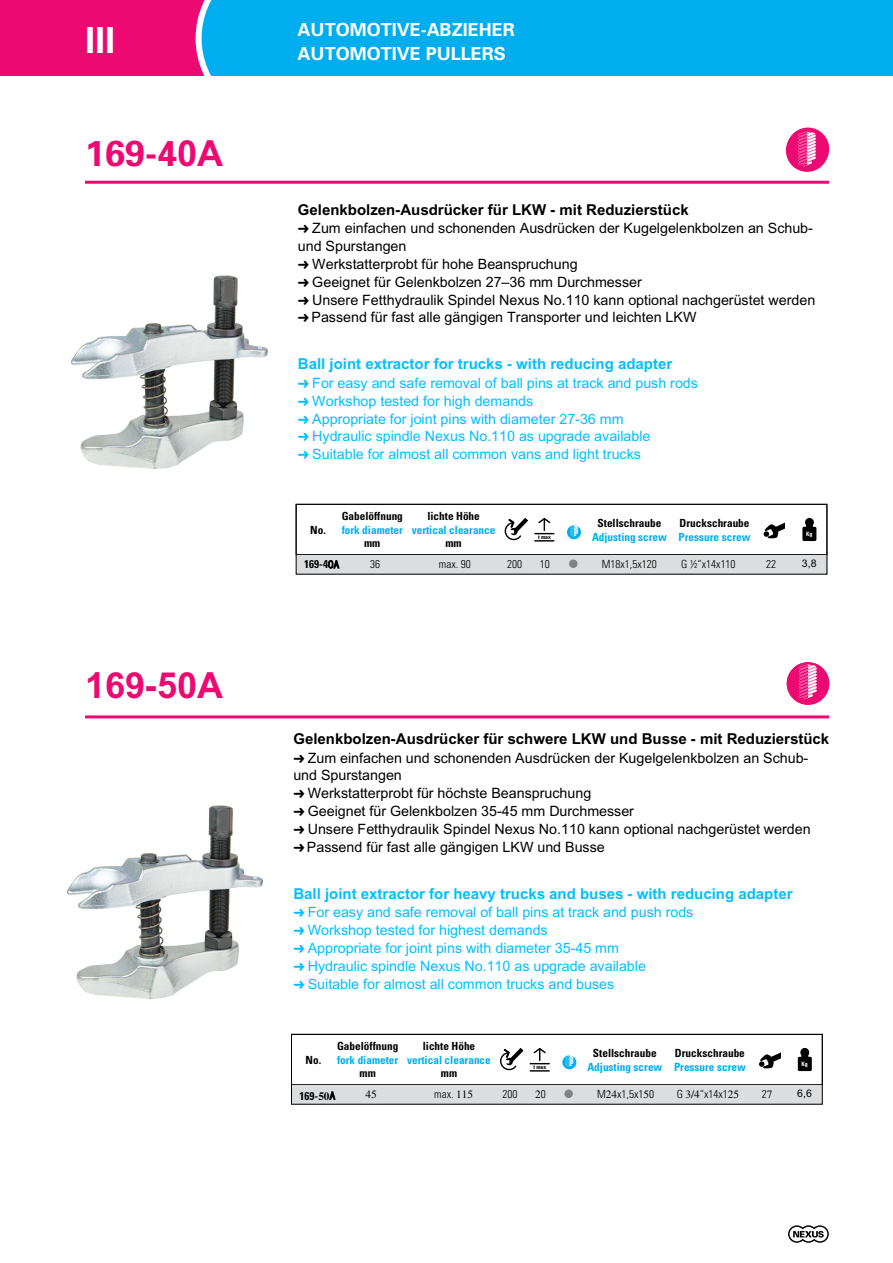
<style>
.page{position:relative;width:893px;height:1263px;background:#fff}
.page>*{position:absolute;margin:0;border:0;box-sizing:border-box;transform-origin:0 0}
.t1{font:700 36px "Univers";color:#ed0972}
.t2{font:700 36px "Arial";color:#ed0972}
.t3{font:700 36px "Univers";color:#fff}
.t4{font:700 18px/24px "Univers";color:#fff}
.t5{font:700 15px "Arial";color:#000}
.t6{font:700 15px "Arial";color:#00bfff}
.t7{font:14.25px/17.7px "Arial";color:#000}
.t8{font:14.25px/17.9px "Arial";color:#00bfff}
.t9{font:700 condensed 11.25px "Univers";color:#000}
.t10{font:700 condensed 11.25px "Univers";color:#00aeef}
.t11{font:300 condensed 11.25px "Univers";color:#000}
.t12{font:11.25px "Times";color:#000}
.t13{font:10.5px "Arial";color:#000}
.t14{font:700 condensed 6px "Univers";color:#fff}
.t15{font:700 condensed 5.7px "Univers";color:#000}
.s1{font-family:"Arial"}
.s2{font-family:"Dingb Nr 4";font-size:10.5px}
.s3{font-family:"Kai Ti";font-weight:400;font-stretch:normal}
.s4{font-family:"Times";font-stretch:normal}
.s5{font-family:"Times";font-weight:400;font-stretch:normal}
.s6{font-family:"Univers";font-weight:300;font-stretch:condensed}
</style>
<div class="page">
<div style="left:0;top:0;width:230px;height:77px;background:#ed0972"></div>
<svg style="left:196px;top:0;width:102px;height:77px"></svg>
<div style="left:298px;top:0;width:595px;height:77px;background:#00aeef"></div>
<svg style="left:788px;top:1225px;width:41px;height:18px"></svg>
<hr style="left:85px;top:181px;width:744px;height:3px;background:#ed0972">
<hr style="left:85px;top:715px;width:744px;height:3px;background:#ed0972">
<img style="left:71px;top:275px;width:197px;height:195px">
<svg style="left:787px;top:128px;width:42px;height:42px"></svg>
<div style="left:296px;top:504px;width:531px;height:51px;border:1px solid #000"></div>
<div style="left:296px;top:555px;width:531px;height:19px;background:#dcddde"></div>
<div style="left:296px;top:504px;width:531px;height:70px;border:1px solid #000"></div>
<div style="left:569px;top:559px;width:8px;height:9px;background:#808285;border-radius:50%"></div>
<svg style="left:802px;top:518px;width:14px;height:23px"></svg>
<svg style="left:763px;top:522px;width:22px;height:16px"></svg>
<svg style="left:505px;top:518px;width:23px;height:22px"></svg>
<svg style="left:534px;top:518px;width:20px;height:16px"></svg>
<svg style="left:534px;top:540px;width:20px;height:1px"></svg>
<svg style="left:567px;top:525px;width:14px;height:14px"></svg>
<svg style="left:570px;top:525px;width:8px;height:12px"></svg>
<img style="left:67px;top:805px;width:196px;height:195px">
<div style="left:291px;top:1034px;width:532px;height:51px;border:1px solid #000"></div>
<div style="left:291px;top:1085px;width:532px;height:19px;background:#dcddde"></div>
<div style="left:291px;top:1034px;width:532px;height:70px;border:1px solid #000"></div>
<div style="left:564px;top:1089px;width:9px;height:9px;background:#808285;border-radius:50%"></div>
<svg style="left:798px;top:1048px;width:14px;height:23px"></svg>
<svg style="left:759px;top:1053px;width:21px;height:15px"></svg>
<svg style="left:500px;top:1048px;width:23px;height:22px"></svg>
<svg style="left:530px;top:1048px;width:20px;height:16px"></svg>
<svg style="left:530px;top:1070px;width:20px;height:1px"></svg>
<div style="left:562px;top:1055px;width:14px;height:14px;background:#00aeef;border-radius:50%"></div>
<svg style="left:565px;top:1055px;width:9px;height:12px"></svg>
<div style="left:786px;top:129px;width:42px;height:43px;background:#ed0972;border-radius:50%"></div>
<svg style="left:795px;top:132px;width:26px;height:34px"></svg>
<div style="left:787px;top:662px;width:42px;height:43px;background:#ed0972;border-radius:50%"></div>
<svg style="left:795px;top:665px;width:26px;height:34px"></svg>
<h1 class="t3" style="left:85px;top:17px;width:32px">III</h1>
<p class="t4" style="left:298px;top:17px;width:218px">AUTOMOTIVE-ABZIEHER<br>AUTOMOTIVE PULLERS</p>
<h1 class="t1" style="left:85px;top:130px;width:140px">169-4<span class="s1">0A</span></h1>
<h1 class="t2" style="left:85px;top:665px;width:140px">169-50A</h1>
<p class="t5" style="left:298px;top:201px;width:392px">Gelenkbolzen-Ausdrücker für LKW - mit Reduzierstück</p>
<p class="t7" style="left:298px;top:220px;width:519px"><span class="s2">L</span> Zum einfachen und schonenden Ausdrücken der Kugelgelenkbolzen an Schub&shy;und Spurstangen<br><span class="s2">L</span> Werkstatterprobt für hohe Beanspruchung<br><span class="s2">L</span> Geeignet für Gelenkbolzen 27–36 mm Durchmesser<br><span class="s2">L</span> Unsere Fetthydraulik Spindel Nexus No.110 kann optional nachgerüstet werden <span class="s2">L</span> Passend für fast alle gängigen Transporter und leichten LKW</p>
<p class="t6" style="left:298px;top:355px;width:376px">Ball joint extractor for trucks - with reducing adapter</p>
<p class="t8" style="left:298px;top:374px;width:402px"><span class="s2">L</span> For easy and safe removal of ball pins at track and push rods <span class="s2">L</span> Workshop tested for high demands<br><span class="s2">L</span> Appropriate for joint pins with diameter 27-36 mm<br><span class="s2">L</span> Hydraulic spindle Nexus No.110 as upgrade available<br><span class="s2">L</span> Suitable for almost all common vans and light trucks</p>
<p class="t9" style="left:310px;top:523px;width:17px">No.</p>
<p class="t9" style="left:342px;top:509px;width:63px">Gabelöffnung</p>
<p class="t10" style="left:342px;top:523px;width:63px">fork diameter</p>
<p class="t9" style="left:364px;top:536px;width:18px">mm</p>
<p class="t9" style="left:427px;top:509px;width:54px">lichte Höhe</p>
<p class="t10" style="left:412px;top:523px;width:85px">vertical clearance</p>
<p class="t9" style="left:445px;top:536px;width:18px">mm</p>
<p class="t15" style="left:538px;top:533px;width:14px">t max</p>
<p class="t9" style="left:598px;top:516px;width:65px">Stellschraube</p>
<p class="t10" style="left:592px;top:530px;width:76px">Adjusting screw</p>
<p class="t9" style="left:680px;top:516px;width:71px">Druckschraube</p>
<p class="t10" style="left:679px;top:530px;width:73px">Pressure screw</p>
<p class="t14" style="left:806px;top:530px;width:8px">Kg</p>
<p class="t9" style="left:304px;top:557px;width:36px">169-4<span class="s3">0A</span></p>
<p class="t11" style="left:370px;top:557px;width:11px">36</p>
<p class="t11" style="left:439px;top:557px;width:33px">max. 90</p>
<p class="t11" style="left:507px;top:557px;width:16px">200</p>
<p class="t11" style="left:540px;top:557px;width:11px">10</p>
<p class="t11" style="left:602px;top:557px;width:56px">M18x1,5x120</p>
<p class="t11" style="left:681px;top:557px;width:56px">G ½“x14x110</p>
<p class="t11" style="left:766px;top:557px;width:11px">22</p>
<p class="t13" style="left:802px;top:557px;width:16px">3,8</p>
<p class="t5" style="left:293px;top:730px;width:537px">Gelenkbolzen-Ausdrücker für schwere LKW und Busse - mit Reduzierstück</p>
<p class="t7" style="left:293px;top:749px;width:519px"><span class="s2">L</span> Zum einfachen und schonenden Ausdrücken der Kugelgelenkbolzen an Schub&shy;und Spurstangen<br><span class="s2">L</span> Werkstatterprobt für höchste Beanspruchung<br><span class="s2">L</span> Geeignet für Gelenkbolzen 35-45 mm Durchmesser<br><span class="s2">L</span> Unsere Fetthydraulik Spindel Nexus No.110 kann optional nachgerüstet werden <span class="s2">L</span> Passend für fast alle gängigen LKW und Busse</p>
<p class="t6" style="left:293px;top:885px;width:501px">Ball joint extractor for heavy trucks and buses - with reducing adapter</p>
<p class="t8" style="left:293px;top:903px;width:402px"><span class="s2">L</span> For easy and safe removal of ball pins at track and push rods <span class="s2">L</span> Workshop tested for highest demands<br><span class="s2">L</span> Appropriate for joint pins with diameter 35-45 mm<br><span class="s2">L</span> Hydraulic spindle Nexus No.110 as upgrade available<br><span class="s2">L</span> Suitable for almost all common trucks and buses</p>
<p class="t9" style="left:306px;top:1053px;width:17px">No.</p>
<p class="t9" style="left:337px;top:1039px;width:63px">Gabelöffnung</p>
<p class="t10" style="left:337px;top:1053px;width:63px">fork diameter</p>
<p class="t9" style="left:360px;top:1066px;width:18px">mm</p>
<p class="t9" style="left:423px;top:1039px;width:54px">lichte Höhe</p>
<p class="t10" style="left:407px;top:1053px;width:85px">vertical clearance</p>
<p class="t9" style="left:441px;top:1066px;width:18px">mm</p>
<p class="t15" style="left:533px;top:1063px;width:14px">t max</p>
<p class="t9" style="left:593px;top:1046px;width:65px">Stellschraube</p>
<p class="t10" style="left:587px;top:1060px;width:76px">Adjusting screw</p>
<p class="t9" style="left:675px;top:1046px;width:71px">Druckschraube</p>
<p class="t10" style="left:674px;top:1060px;width:73px">Pressure screw</p>
<p class="t14" style="left:802px;top:1060px;width:8px">Kg</p>
<p class="t9" style="left:300px;top:1088px;width:37px">169-<span class="s4">50</span><span class="s3">A</span></p>
<p class="t12" style="left:366px;top:1088px;width:13px">45</p>
<p class="t11" style="left:434px;top:1087px;width:40px">max. <span class="s5">115</span></p>
<p class="t11" style="left:503px;top:1087px;width:16px">200</p>
<p class="t12" style="left:535px;top:1088px;width:12px">2<span class="s6">0</span></p>
<p class="t11" style="left:597px;top:1087px;width:58px">M<span class="s5">24</span>x1,5x1<span class="s5">5</span>0</p>
<p class="t11" style="left:677px;top:1087px;width:64px">G <span class="s5">3/4</span>“x14x1<span class="s5">25</span></p>
<p class="t11" style="left:762px;top:1087px;width:12px">2<span class="s5">7</span></p>
<p class="t13" style="left:797px;top:1087px;width:16px">6,6</p>
</div>
